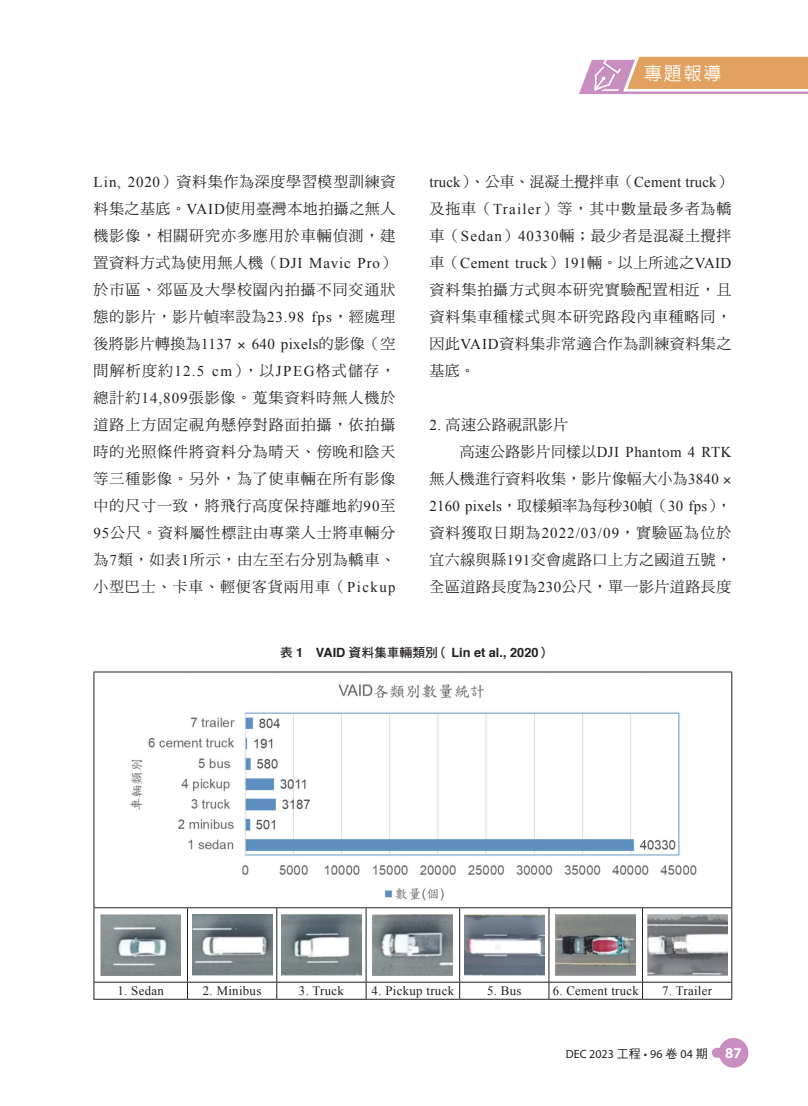
<style>
.page{position:relative;width:808px;height:1106px;background:#fff}
.page>*{position:absolute;margin:0;border:0;box-sizing:border-box;transform-origin:0 0}
.t1{font:500 18px "AR Hei B5";color:#fff}
.t2{font:15px/27px "DF Ming Std W5";letter-spacing:.06em;color:#231f20;text-align:justify}
.t3{font:15px "Times New Roman";letter-spacing:.025em;color:#231f20}
.t4{font:15px "DF Ming Std W5";letter-spacing:.025em;color:#231f20}
.t5{font:12.9px "Times New Roman";letter-spacing:.025em;color:#231f20}
.t6{font:700 12.75px "Helvetica";color:#231f20}
.t7{font:12px "Myriad Pro";color:#231f20}
.s1{font-family:"Times New Roman"}
.s2{font-family:"DF Ming Std W5"}
.s3{font-family:"DF Hei Std W7";font-weight:400}
.s4{font-family:"DF Hei Std W5"}
.s5{font-weight:700;font-size:15px;color:#fff}
</style>
<div class="page">
<div style="left:719px;top:1037px;width:29px;height:30px;background:#c78ebf;border-radius:50%"></div>
<div style="left:712px;top:1047px;width:26px;height:10px;background:#c78ebf;border-radius:5px"></div>
<svg style="left:579px;top:57px;width:229px;height:37px;background:#e0a988"></svg>
<hr style="left:94px;top:671px;width:93px;height:1px;background:#231f20">
<hr style="left:94px;top:672px;width:1px;height:235px;background:#231f20">
<hr style="left:187px;top:671px;width:90px;height:1px;background:#231f20">
<hr style="left:277px;top:671px;width:89px;height:1px;background:#231f20">
<hr style="left:366px;top:671px;width:94px;height:1px;background:#231f20">
<hr style="left:460px;top:671px;width:89px;height:1px;background:#231f20">
<hr style="left:549px;top:671px;width:93px;height:1px;background:#231f20">
<hr style="left:642px;top:671px;width:90px;height:1px;background:#231f20">
<hr style="left:731px;top:672px;width:1px;height:235px;background:#231f20">
<hr style="left:94px;top:907px;width:93px;height:1px;background:#231f20">
<hr style="left:94px;top:908px;width:1px;height:73px;background:#231f20">
<hr style="left:187px;top:907px;width:90px;height:1px;background:#231f20">
<hr style="left:187px;top:908px;width:1px;height:73px;background:#231f20">
<hr style="left:277px;top:907px;width:89px;height:1px;background:#231f20">
<hr style="left:276px;top:908px;width:1px;height:73px;background:#231f20">
<hr style="left:366px;top:907px;width:94px;height:1px;background:#231f20">
<hr style="left:366px;top:908px;width:1px;height:73px;background:#231f20">
<hr style="left:460px;top:907px;width:89px;height:1px;background:#231f20">
<hr style="left:459px;top:908px;width:1px;height:73px;background:#231f20">
<hr style="left:549px;top:907px;width:93px;height:1px;background:#231f20">
<hr style="left:549px;top:908px;width:1px;height:73px;background:#231f20">
<hr style="left:642px;top:907px;width:90px;height:1px;background:#231f20">
<hr style="left:642px;top:908px;width:1px;height:73px;background:#231f20">
<hr style="left:731px;top:908px;width:1px;height:73px;background:#231f20">
<hr style="left:94px;top:981px;width:93px;height:1px;background:#231f20">
<svg style="left:94px;top:982px;width:1px;height:16px"></svg>
<hr style="left:187px;top:981px;width:90px;height:1px;background:#231f20">
<svg style="left:187px;top:982px;width:1px;height:16px"></svg>
<hr style="left:277px;top:981px;width:89px;height:1px;background:#231f20">
<svg style="left:276px;top:982px;width:1px;height:16px"></svg>
<hr style="left:366px;top:981px;width:94px;height:1px;background:#231f20">
<svg style="left:366px;top:982px;width:1px;height:16px"></svg>
<hr style="left:460px;top:981px;width:89px;height:1px;background:#231f20">
<svg style="left:459px;top:982px;width:1px;height:16px"></svg>
<hr style="left:549px;top:981px;width:93px;height:1px;background:#231f20">
<svg style="left:549px;top:982px;width:1px;height:16px"></svg>
<hr style="left:642px;top:981px;width:90px;height:1px;background:#231f20">
<svg style="left:642px;top:982px;width:1px;height:16px"></svg>
<svg style="left:731px;top:982px;width:1px;height:16px"></svg>
<hr style="left:94px;top:998px;width:93px;height:1px;background:#231f20">
<hr style="left:187px;top:998px;width:90px;height:1px;background:#231f20">
<hr style="left:277px;top:998px;width:89px;height:1px;background:#231f20">
<hr style="left:366px;top:998px;width:94px;height:1px;background:#231f20">
<hr style="left:460px;top:998px;width:89px;height:1px;background:#231f20">
<hr style="left:549px;top:998px;width:93px;height:1px;background:#231f20">
<hr style="left:642px;top:998px;width:90px;height:1px;background:#231f20">
<img style="left:130px;top:684px;width:567px;height:217px">
<img style="left:101px;top:914px;width:80px;height:61px">
<img style="left:192px;top:914px;width:80px;height:61px">
<img style="left:281px;top:914px;width:80px;height:61px">
<img style="left:373px;top:914px;width:80px;height:61px">
<img style="left:464px;top:914px;width:80px;height:61px">
<img style="left:556px;top:914px;width:80px;height:61px">
<img style="left:647px;top:914px;width:80px;height:61px">
<p class="t1" style="left:644px;top:64px;width:79px">專題報導</p>
<p class="t2" style="left:94px;top:168px;width:303px"><span class="s1">Lin, 2020</span>）資料集作為深度學習模型訓練資料集之基底。<span class="s1">VAID</span>使用臺灣本地拍攝之無人機影像，相關研究亦多應用於車輛偵測，建置資料方式為使用無人機（<span class="s1">DJI Mavic Pro</span>）於市區、郊區及大學校園內拍攝不同交通狀態的影片，影片幀率設為<span class="s1">23.98 fps</span>，經處理後將影片轉換為<span class="s1">1137</span></p>
<p class="t3" style="left:252px;top:334px;width:145px">640 pixels<span class="s2">的影像（空</span></p>
<p class="t2" style="left:94px;top:357px;width:303px">間解析度約<span class="s1">12.5 cm</span>），以<span class="s1">JPEG</span>格式儲存，總計約<span class="s1">14,809</span>張影像。蒐集資料時無人機於道路上方固定視角懸停對路面拍攝，依拍攝時的光照條件將資料分為晴天、傍晚和陰天等三種影像。另外，為了使車輛在所有影像中的尺寸一致，將飛行高度保持離地約<span class="s1">90</span>至<span class="s1">95</span>公尺。資料屬性標註由專業人士將車輛分為<span class="s1">7</span>類，如表<span class="s1">1</span>所示，由左至右分別為轎車、小型巴士、卡車、輕便客貨兩用車（<span class="s1">Pickup</span></p>
<p class="t3" style="left:429px;top:172px;width:303px">truck<span class="s2">）、公車、混凝土攪拌車（</span>Cement truck<span class="s2">）</span></p>
<p class="t2" style="left:429px;top:195px;width:303px">及拖車（<span class="s1">Trailer</span>）等，其中數量最多者為轎車（<span class="s1">Sedan</span>）<span class="s1">40330</span>輛；最少者是混凝土攪拌</p>
<p class="t3" style="left:429px;top:253px;width:303px"><span class="s2">車（</span>Cement truck<span class="s2">）</span>191<span class="s2">輛。以上所述之</span>VAID</p>
<p class="t2" style="left:429px;top:276px;width:303px">資料集拍攝方式與本研究實驗配置相近，且資料集車種樣式與本研究路段內車種略同，因此<span class="s1">VAID</span>資料集非常適合作為訓練資料集之基底。</p>
<p class="t4" style="left:429px;top:417px;width:140px"><span class="s1">2.</span> 高速公路視訊影片</p>
<p class="t3" style="left:460px;top:442px;width:273px"><span class="s2">高速公路影片同樣以</span>DJI Phantom 4 RTK</p>
<p class="t4" style="left:429px;top:471px;width:291px">無人機進行資料收集，影片像幅大小為<span class="s1">3840</span></p>
<p class="t3" style="left:429px;top:496px;width:303px">2160 pixels<span class="s2">，取樣頻率為每秒</span>30<span class="s2">幀（</span>30 fps<span class="s2">），</span></p>
<p class="t2" style="left:429px;top:519px;width:303px">資料獲取日期為<span class="s1">2022/03/09</span>，實驗區為位於宜六線與縣<span class="s1">191</span>交會處路口上方之國道五號，全區道路長度為<span class="s1">230</span>公尺，單一影片道路長度</p>
<p class="t6" style="left:280px;top:644px;width:273px"><span class="s3">表</span> 1 VAID <span class="s3">資料集車輛類別（</span> Lin et al., 2020<span class="s3">）</span></p>
<p class="t5" style="left:117px;top:982px;width:48px">1. Sedan</p>
<p class="t5" style="left:203px;top:982px;width:60px">2. Minibus</p>
<p class="t5" style="left:299px;top:982px;width:47px">3. Truck</p>
<p class="t5" style="left:372px;top:982px;width:84px">4. Pickup truck</p>
<p class="t5" style="left:487px;top:982px;width:36px">5. Bus</p>
<p class="t5" style="left:553px;top:982px;width:87px">6. Cement truck</p>
<p class="t5" style="left:662px;top:982px;width:51px">7. Trailer</p>
<p class="t7" style="left:566px;top:1046px;width:177px">DEC 2023 <span class="s4">工程</span> • 96 <span class="s4">卷</span> 04 <span class="s4">期</span> <span class="s5">87</span></p>
</div>
